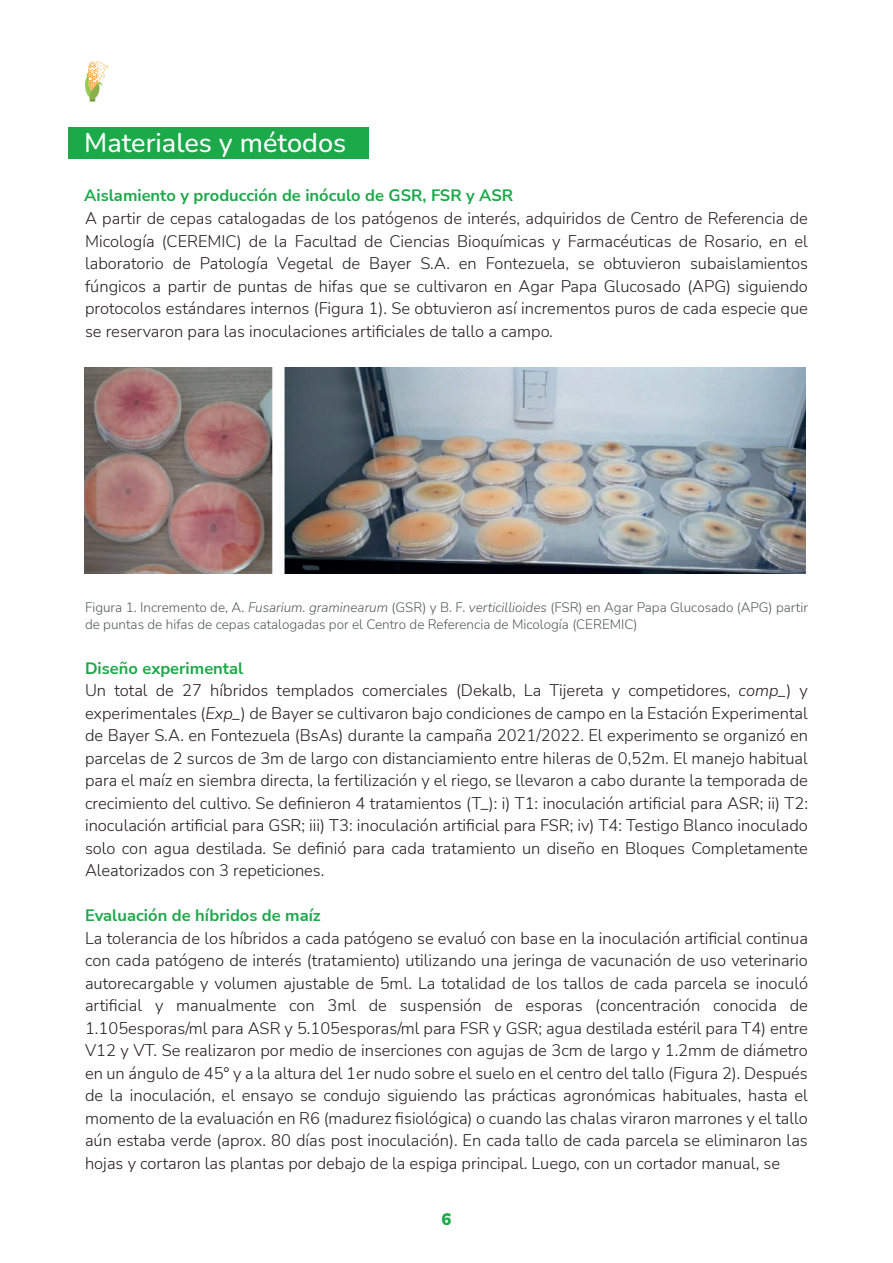
<style>
.page{position:relative;width:893px;height:1263px;background:#fff}
.page>*{position:absolute;margin:0;border:0;box-sizing:border-box;transform-origin:0 0}
.t1{font:500 27px "Nunito";color:#fff}
.t2{font:300 16.5px/22.5px "Nunito Sans";color:#231f20;text-align:justify}
.t3{font:700 16.5px "Nunito Sans";color:#1ca94a}
.t4{font:900 16.5px "Nunito Sans";color:#1ca94a}
.t5{font:300 13.5px/16.5px "Nunito Sans";color:#575a5b}
.s1{font-style:italic}
.s2{font-weight:700;color:#1ca94a}
</style>
<div class="page">
<svg style="left:85px;top:61px;width:23px;height:41px"></svg>
<div style="left:69px;top:128px;width:300px;height:31px;background:#1ca94a"></div>
<img style="left:84px;top:367px;width:722px;height:206px">
<h1 class="t1" style="left:84px;top:124px;width:263px">Materiales y métodos</h1>
<p class="t3" style="left:84px;top:184px;width:430px">Aislamiento y producción de inóculo de GSR, FSR y ASR</p>
<p class="t2" style="left:85px;top:207px;width:724px">A partir de cepas catalogadas de los patógenos de interés, adquiridos de Centro de Referencia de Micología (CEREMIC) de la Facultad de Ciencias Bioquímicas y Farmacéuticas de Rosario, en el laboratorio de Patología Vegetal de Bayer S.A. en Fontezuela, se obtuvieron subaislamientos fúngicos a partir de puntas de hifas que se cultivaron en Agar Papa Glucosado (APG) siguiendo protocolos estándares internos (Figura 1). Se obtuvieron así incrementos puros de cada especie que se reservaron para las inoculaciones artificiales de tallo a campo.</p>
<p class="t5" style="left:85px;top:599px;width:724px">Figura 1. Incremento de, A. <span class="s1">Fusarium. graminearum</span> (GSR) y B. F. <span class="s1">verticillioides</span> (FSR) en Agar Papa Glucosado (APG) partir de puntas de hifas de cepas catalogadas por el Centro de Referencia de Micología (CEREMIC)</p>
<p class="t2" style="left:85px;top:656px;width:724px;text-align:left"><span class="s2">Diseño experimental<br></span>Un total de 27 híbridos templados comerciales (Dekalb, La Tijereta y competidores, <span class="s1">comp_</span>) y experimentales (<span class="s1">Exp_</span>) de Bayer se cultivaron bajo condiciones de campo en la Estación Experimental de Bayer S.A. en Fontezuela (BsAs) durante la campaña 2021/2022. El experimento se organizó en parcelas de 2 surcos de 3m de largo con distanciamiento entre hileras de 0,52m. El manejo habitual para el maíz en siembra directa, la fertilización y el riego, se llevaron a cabo durante la temporada de crecimiento del cultivo. Se definieron 4 tratamientos (T_): i) T1: inoculación artificial para ASR; ii) T2: inoculación artificial para GSR; iii) T3: inoculación artificial para FSR; iv) T4: Testigo Blanco inoculado solo con agua destilada. Se definió para cada tratamiento un diseño en Bloques Completamente Aleatorizados con 3 repeticiones.</p>
<p class="t3" style="left:85px;top:904px;width:237px">Evaluación de híbridos de maíz</p>
<p class="t2" style="left:85px;top:926px;width:724px">La tolerancia de los híbridos a cada patógeno se evaluó con base en la inoculación artificial continua con cada patógeno de interés (tratamiento) utilizando una jeringa de vacunación de uso veterinario autorecargable y volumen ajustable de 5ml. La totalidad de los tallos de cada parcela se inoculó artificial y manualmente con 3ml de suspensión de esporas (concentración conocida de 1.105esporas/ml para ASR y 5.105esporas/ml para FSR y GSR; agua destilada estéril para T4) entre V12 y VT. Se realizaron por medio de inserciones con agujas de 3cm de largo y 1.2mm de diámetro en un ángulo de 45° y a la altura del 1er nudo sobre el suelo en el centro del tallo (Figura 2). Después de la inoculación, el ensayo se condujo siguiendo las prácticas agronómicas habituales, hasta el momento de la evaluación en R6 (madurez fisiológica) o cuando las chalas viraron marrones y el tallo aún estaba verde (aprox. 80 días post inoculación). En cada tallo de cada parcela se eliminaron las hojas y cortaron las plantas por debajo de la espiga principal. Luego, con un cortador manual, se</p>
<p class="t4" style="left:442px;top:1207px;width:11px">6</p>
</div>
